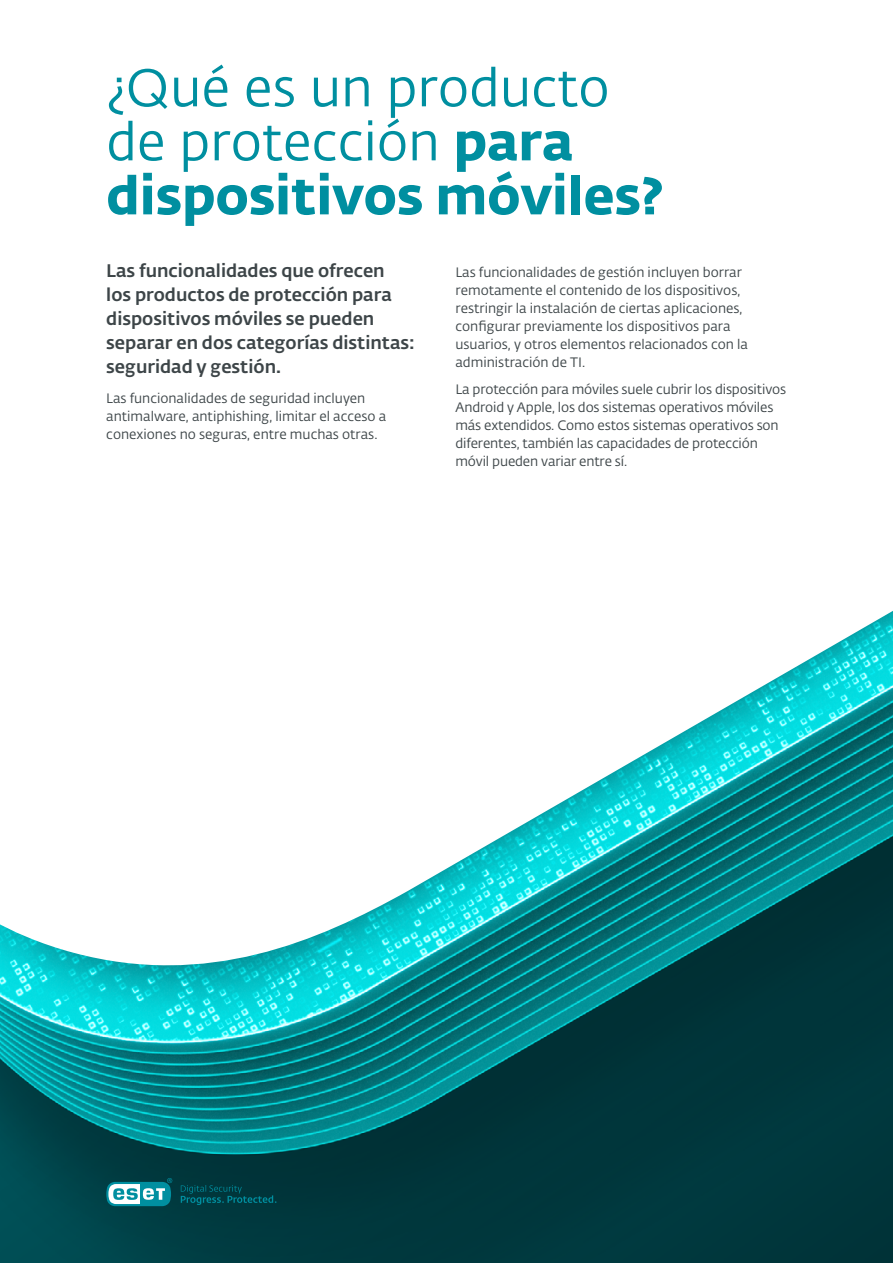
<style>
.page{position:relative;width:893px;height:1263px;background:#fff}
.page>*{position:absolute;margin:0;border:0;box-sizing:border-box;transform-origin:0 0}
.t1{font:52.5px/54px "Fedra Sans Alt Pro Book LF";color:#008fa0}
.t2{font:52.5px "Fedra Sans Alt Pro Bold LF";color:#008fa0}
.t3{font:18px/24px "Fedra Sans Alt Pro Med LF";color:#3d4548}
.t4{font:13.5px/18px "Fedra Sans Alt Pro Book LF";color:#3d4548}
.s1{font-family:"Fedra Sans Alt Pro Bold LF"}
</style>
<div class="page">
<img style="left:0;top:988px;width:893px;height:275px">
<svg style="left:106px;top:1178px;width:66px;height:28px"></svg>
<svg style="left:181px;top:1185px;width:95px;height:20px;background:#00464d"></svg>
<svg style="left:0;top:611px;width:893px;height:377px"></svg>
<h1 class="t1" style="left:106px;top:59px;width:505px">¿Qué es un producto de protección <span class="s1">para</span></h1>
<h1 class="t2" style="left:106px;top:154px;width:559px">dispositivos móviles?</h1>
<h2 class="t3" style="left:106px;top:258px;width:310px">Las funcionalidades que ofrecen<br>los productos de protección para dispositivos móviles se pueden separar en dos categorías distintas: seguridad y gestión.</h2>
<p class="t4" style="left:106px;top:389px;width:281px">Las funcionalidades de seguridad incluyen antimalware, antiphishing, limitar el acceso a conexiones no seguras, entre muchas otras.</p>
<p class="t4" style="left:455px;top:263px;width:294px">Las funcionalidades de gestión incluyen borrar remotamente el contenido de los dispositivos, restringir la instalación de ciertas aplicaciones, configurar previamente los dispositivos para usuarios, y otros elementos relacionados con la administración de TI.</p>
<p class="t4" style="left:455px;top:380px;width:332px">La protección para móviles suele cubrir los dispositivos Android y Apple, los dos sistemas operativos móviles más extendidos. Como estos sistemas operativos son diferentes, también las capacidades de protección móvil pueden variar entre sí.</p>
</div>
